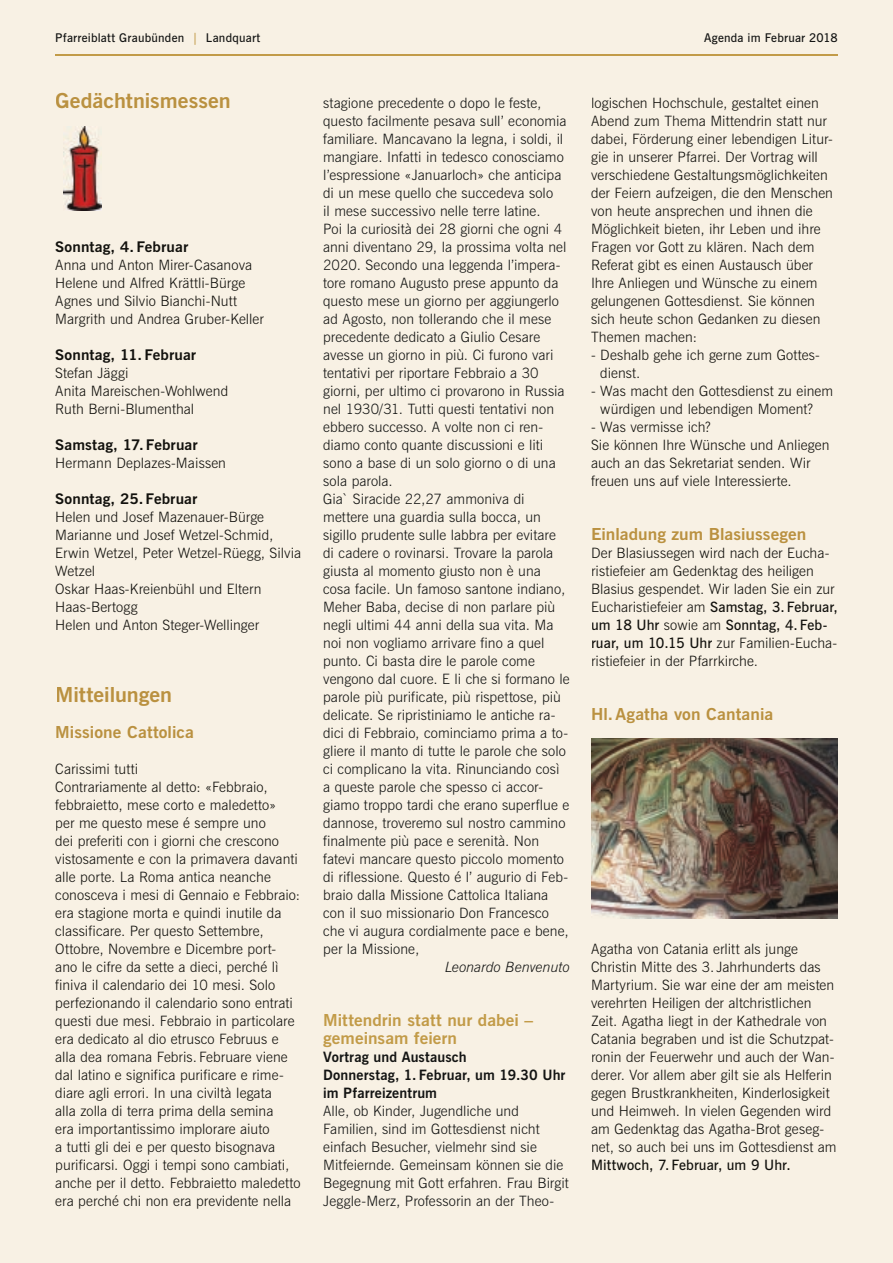
<style>
.page{position:relative;width:893px;height:1263px;background:#f8f1e4}
.page>*{position:absolute;margin:0;border:0;box-sizing:border-box;transform-origin:0 0}
.t1{font:700 20.7px "News Gothic BT";color:#ba9140;scale:1.05 1}
.t2{font:700 16.5px "News Gothic BT";color:#ba9140;scale:1.05 1}
.t3{font:700 16.5px/18px "News Gothic BT";letter-spacing:.005em;color:#c29b48;scale:1.05 1}
.t4{font:700 14.7px "News Gothic BT";letter-spacing:.01em;color:#12110d;scale:1.05 1}
.t5{font:300 14.25px/18px "News Gothic BT";letter-spacing:.005em;color:#12110d}
.t6{font:300 14.25px/18px "News Gothic BT";letter-spacing:.005em;color:#131413}
.t7{font:700 14.25px/18px "News Gothic BT";letter-spacing:.01em;color:#131413}
.t8{font:600 14.25px "News Gothic BT";letter-spacing:.005em;color:#12110d}
.t9{font:italic 300 14.25px "News Gothic BT";color:#131413}
.t10{font:600 12px "News Gothic BT";letter-spacing:.02em;color:#131413}
.s1{color:#c29b48}
.s2{font-weight:600}
</style>
<div class="page">
<img style="left:64px;top:127px;width:37px;height:83px">
<img style="left:591px;top:738px;width:246px;height:180px">
<hr style="left:55px;top:55px;width:783px;height:1px;background:#c29b48">
<p class="t10" style="left:55px;top:31px;width:207px">Pfarreiblatt Graubünden <span class="s1">|</span> Landquart</p>
<p class="t10" style="left:704px;top:31px;width:135px">Agenda im Februar 2018</p>
<h1 class="t1" style="left:55px;top:88px;width:169px">Gedächtnismessen</h1>
<p class="t4" style="left:55px;top:238px;width:128px">Sonntag, 4. Februar</p>
<p class="t5" style="left:55px;top:256px;width:210px">Anna und Anton Mirer-Casanova<br>Helene und Alfred Krättli-Bürge<br>Agnes und Silvio Bianchi-Nutt<br>Margrith und Andrea Gruber-Keller</p>
<p class="t4" style="left:55px;top:346px;width:136px">Sonntag, 11. Februar</p>
<p class="t5" style="left:55px;top:364px;width:175px">Stefan Jäggi<br>Anita Mareischen-Wohlwend<br>Ruth Berni-Blumenthal</p>
<p class="t4" style="left:55px;top:436px;width:137px">Samstag, 17. Februar</p>
<p class="t5" style="left:55px;top:454px;width:172px">Hermann Deplazes-Maissen</p>
<p class="t4" style="left:55px;top:490px;width:137px">Sonntag, 25. Februar</p>
<p class="t5" style="left:55px;top:508px;width:247px">Helen und Josef Mazenauer-Bürge<br>Marianne und Josef Wetzel-Schmid,<br>Erwin Wetzel, Peter Wetzel-Rüegg, Silvia<br>Wetzel<br>Oskar Haas-Kreienbühl und Eltern<br>Haas-Bertogg<br>Helen und Anton Steger-Wellinger</p>
<h1 class="t1" style="left:55px;top:682px;width:113px">Mitteilungen</h1>
<p class="t2" style="left:55px;top:722px;width:134px">Missione Cattolica</p>
<p class="t5" style="left:55px;top:760px;width:247px">Carissimi tutti<br>Contrariamente al detto: «Febbraio, febbraietto, mese corto e maledetto»<br>per me questo mese é sempre uno<br>dei preferiti con i giorni che crescono vistosamente e con la primavera davanti alle porte. La Roma antica neanche conosceva i mesi di Gennaio e Febbraio: era stagione morta e quindi inutile da classificare. Per questo Settembre, Ottobre, Novembre e Dicembre port&shy;ano le cifre da sette a dieci, perché lì finiva il calendario dei 10 mesi. Solo perfe zionando il calendario sono entrati questi due mesi. Febbraio in particolare era dedicato al dio etrusco Februus e alla dea romana Febris. Februare viene dal latino e significa purificare e rime&shy;diare agli errori. In una civiltà legata<br>alla zolla di terra prima della semina<br>era importantissimo implorare aiuto<br>a tutti gli dei e per questo bisognava purificarsi. Oggi i tempi sono cambiati, anche per il detto. Febbraietto maledetto era perché chi non era previdente nella</p>
<p class="t6" style="left:323px;top:94px;width:248px">stagione precedente o dopo le feste, questo facilmente pesava sull’ economia familiare. Mancavano la legna, i soldi, il mangiare. Infatti in tedesco conosciamo l’espressione «Januarloch» che anticipa di un mese quello che succedeva solo<br>il mese successivo nelle terre latine.<br>Poi la curiosità dei 28 giorni che ogni 4 anni diventano 29, la prossima volta nel 2020. Secondo una leggenda l’impera&shy;tore romano Augusto prese appunto da questo mese un giorno per aggiungerlo ad Agosto, non tollerando che il mese precedente dedicato a Giulio Cesare avesse un giorno in più. Ci furono vari tentativi per riportare Febbraio a 30 giorni, per ultimo ci provarono in Russia nel 1930/31. Tutti questi tentativi non ebbero successo. A volte non ci ren&shy;diamo conto quante discussioni e liti sono a base di un solo giorno o di una sola parola.<br>Gia` Siracide 22,27 ammoniva di mettere una guardia sulla bocca, un sigillo prudente sulle labbra per evitare di cadere o rovinarsi. Trovare la parola giusta al momento giusto non è una cosa facile. Un famoso santone indiano, Meher Baba, decise di non parlare più negli ultimi 44 anni della sua vita. Ma noi non vogliamo arrivare fino a quel punto. Ci basta dire le parole come vengono dal cuore. E li che si formano le parole più purificate, più rispettose, più delicate. Se ripristiniamo le antiche ra&shy;dici di Febbraio, cominciamo prima a to&shy;gliere il manto di tutte le parole che solo ci complicano la vita. Rinunciando così a queste parole che spesso ci accor&shy;giamo troppo tardi che erano superflue e dannose, troveremo sul nostro cammino finalmente più pace e serenità. Non fatevi mancare questo piccolo momento di riflessione. Questo é l’ augurio di Feb&shy;braio dalla Missione Cattolica Italiana con il suo missionario Don Francesco che vi augura cordialmente pace e bene, per la Missione,</p>
<p class="t9" style="left:445px;top:958px;width:126px">Leonardo Benvenuto</p>
<p class="t3" style="left:323px;top:1011px;width:202px">Mittendrin statt nur dabei – gemeinsam feiern</p>
<p class="t7" style="left:323px;top:1048px;width:244px">Vortrag und Austausch<br>Donnerstag, 1. Februar, um 19.30 Uhr im Pfarreizentrum</p>
<p class="t6" style="left:323px;top:1102px;width:247px">Alle, ob Kinder, Jugendliche und Familien, sind im Gottesdienst nicht einfach Besucher, vielmehr sind sie Mitfeiernde. Gemeinsam können sie die Begegnung mit Gott erfahren. Frau Birgit Jeggle-Merz, Professorin an der Theo-</p>
<p class="t5" style="left:591px;top:94px;width:243px">logischen Hochschule, gestaltet einen Abend zum Thema Mittendrin statt nur dabei, Förderung einer lebendigen Litur&shy;gie in unserer Pfarrei. Der Vortrag will verschiedene Gestaltungsmöglichkeiten der Feiern aufzeigen, die den Menschen von heute ansprechen und ihnen die Möglichkeit bieten, ihr Leben und ihre Fragen vor Gott zu klären. Nach dem Referat gibt es einen Austausch über Ihre Anliegen und Wünsche zu einem gelungenen Gottesdienst. Sie können sich heute schon Gedanken zu diesen Themen machen:</p>
<p class="t5" style="left:600px;top:346px;width:221px;text-indent:-9px">- Deshalb gehe ich gerne zum Gottes&shy;dienst.</p>
<p class="t5" style="left:600px;top:382px;width:234px;text-indent:-9px">- Was macht den Gottesdienst zu einem würdigen und lebendigen Moment?</p>
<p class="t5" style="left:591px;top:418px;width:240px">- Was vermisse ich?<br>Sie können Ihre Wünsche und Anliegen auch an das Sekretariat senden. Wir freuen uns auf viele Interessierte.</p>
<p class="t2" style="left:591px;top:524px;width:206px">Einladung zum Blasiussegen</p>
<p class="t5" style="left:591px;top:544px;width:248px">Der Blasiussegen wird nach der Eucha&shy;ristiefeier am Gedenktag des heiligen Blasius gespendet. Wir laden Sie ein zur Eucharistiefeier am <span class="s2">Samstag, 3. Februar, um 18 Uhr</span> sowie am <span class="s2">Sonntag, 4. Feb&shy;ruar, um 10.15 Uhr</span> zur Familien-Eucha&shy;ristiefeier in der Pfarrkirche.</p>
<p class="t2" style="left:591px;top:704px;width:175px">Hl. Agatha von Cantania</p>
<p class="t5" style="left:591px;top:940px;width:247px">Agatha von Catania erlitt als junge Christin Mitte des 3. Jahrhunderts das Martyrium. Sie war eine der am meisten verehrten Heiligen der altchristlichen Zeit. Agatha liegt in der Kathedrale von Catania begraben und ist die Schutzpat&shy;ronin der Feuerwehr und auch der Wan&shy;derer. Vor allem aber gilt sie als Helferin gegen Brustkrankheiten, Kinderlosigkeit und Heimweh. In vielen Gegenden wird am Gedenktag das Agatha-Brot geseg&shy;net, so auch bei uns im Gottesdienst am</p>
<p class="t8" style="left:591px;top:1156px;width:201px">Mittwoch, 7. Februar, um 9 Uhr.</p>
</div>
